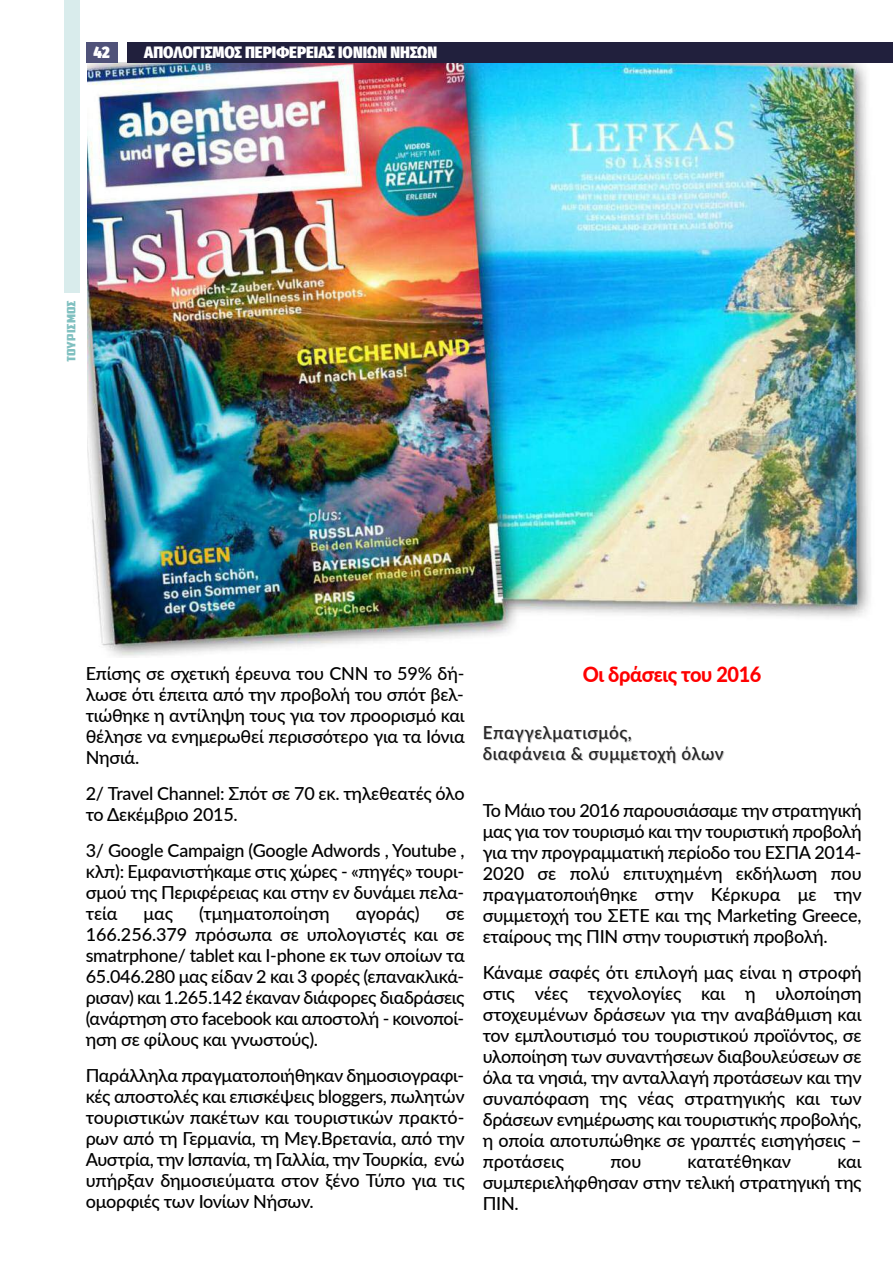
<style>
.page{position:relative;width:893px;height:1263px;background:#fff}
.page>*{position:absolute;margin:0;border:0;box-sizing:border-box;transform-origin:0 0}
.t1{font:800 21px "Lato";letter-spacing:-.02em;color:#f00;scale:.95 1}
.t2{font:500 18px/21px "Lato";letter-spacing:-.015em;color:#000;text-align:justify}
.t3{font:600 18px/21px "Lato";letter-spacing:.025em;color:#272627;scale:.95 1}
.t4{font:800 16.5px "Fira Sans Condensed";color:#fff}
.t5{font:900 16.5px "Fira Sans Condensed";color:#fff}
.t6{font:11.55px "American Captain";color:#80c0c0;scale:1.49 1}
</style>
<div class="page">
<img style="left:87px;top:62px;width:784px;height:595px">
<div style="left:127px;top:43px;width:766px;height:20px;background:#21203d"></div>
<div style="left:86px;top:43px;width:31px;height:20px;background:#505279"></div>
<div style="left:65px;top:0;width:15px;height:293px;background:#d9ecec"></div>
<p class="t5" style="left:93px;top:46px;width:18px">42</p>
<p class="t4" style="left:144px;top:46px;width:294px">ΑΠΟΛΟΓΙΣΜΟΣ ΠΕΡΙΦΕΡΕΙΑΣ ΙΟΝΙΩΝ ΝΗΣΩΝ</p>
<p class="t6" style="left:65px;top:362px;width:43px;rotate:-90deg">ΤΟΥΡΙΣΜΟΣ</p>
<p class="t2" style="left:86px;top:662px;width:380px">Επίσης σε σχετική έρευνα του CNN το 59% δή&shy;λωσε ότι έπειτα από την προβολή του σπότ βελ&shy;τιώθηκε η αντίληψη τους για τον προορισμό και θέλησε να ενημερωθεί περισσότερο για τα Ιόνια Νησιά.</p>
<p class="t2" style="left:86px;top:782px;width:380px">2/ Travel Channel: Σπότ σε 70 εκ. τηλεθεατές όλο το Δεκέμβριο 2015.</p>
<p class="t2" style="left:86px;top:839px;width:380px">3/ Google Campaign (Google Adwords , Youtube , κλπ): Εμφανιστήκαμε στις χώρες - «πηγές» τουρι&shy;σμού της Περιφέρειας και στην εν δυνάμει πελα&shy;τεία</p>
<p class="t2" style="left:144px;top:902px;width:31px">μας</p>
<p class="t2" style="left:199px;top:902px;width:132px">(τμηματοποίηση</p>
<p class="t2" style="left:356px;top:902px;width:66px">αγοράς)</p>
<p class="t2" style="left:86px;top:902px;width:380px;text-indent:360px">σε 166.256.379 πρόσωπα σε υπολογιστές και σε smatrphone/ tablet και I-phone εκ των οποίων τα 65.046.280 μας είδαν 2 και 3 φορές (επανακλικά&shy;ρισαν) και 1.265.142 έκαναν διάφορες διαδράσεις (ανάρτηση στο facebook και αποστολή - κοινοποί&shy;ηση σε φίλους και γνωστούς).</p>
<p class="t2" style="left:86px;top:1064px;width:380px">Παράλληλα πραγματοποιήθηκαν δημοσιογραφι&shy;κές αποστολές και επισκέψεις bloggers, πωλητών τουριστικών πακέτων και τουριστικών πρακτό&shy;ρων από τη Γερμανία, τη Μεγ.Βρετανία, από την Αυστρία, την Ισπανία, τη Γαλλία, την Τουρκία, ενώ υπήρξαν δημοσιεύματα στον ξένο Τύπο για τις ομορφιές των Ιονίων Νήσων.</p>
<p class="t1" style="left:583px;top:661px;width:189px">Οι δράσεις του 2016</p>
<p class="t3" style="left:483px;top:722px;width:255px">Επαγγελματισμός,<br>διαφάνεια &amp; συμμετοχή όλων</p>
<p class="t2" style="left:483px;top:800px;width:380px">Το Μάιο του 2016 παρουσιάσαμε την στρατηγική μας για τον τουρισμό και την τουριστική προβολή για την προγραμματική περίοδο του ΕΣΠΑ 2014- 2020 σε πολύ επιτυχημένη εκδήλωση που πραγματοποιήθηκε στην Κέρκυρα με την συμμετοχή του ΣΕΤΕ και της Marketing Greece, εταίρους της ΠΙΝ στην τουριστική προβολή.</p>
<p class="t2" style="left:483px;top:962px;width:380px">Κάναμε σαφές ότι επιλογή μας είναι η στροφή στις νέες τεχνολογίες και η υλοποίηση στοχευμένων δράσεων για την αναβάθμιση και τον εμπλουτισμό του τουριστικού προϊόντος, σε υλοποίηση των συναντήσεων διαβουλεύσεων σε όλα τα νησιά, την ανταλλαγή προτάσεων και την συναπόφαση της νέας στρατηγικής και των δράσεων ενημέρωσης και τουριστικής προβολής, η οποία αποτυπώθηκε σε γραπτές εισηγήσεις – προτάσεις</p>
<p class="t2" style="left:610px;top:1151px;width:32px">που</p>
<p class="t2" style="left:688px;top:1151px;width:105px">κατατέθηκαν</p>
<p class="t2" style="left:483px;top:1151px;width:380px;text-indent:355px">και συμπεριελήφθησαν στην τελική στρατηγική της ΠΙΝ.</p>
</div>
